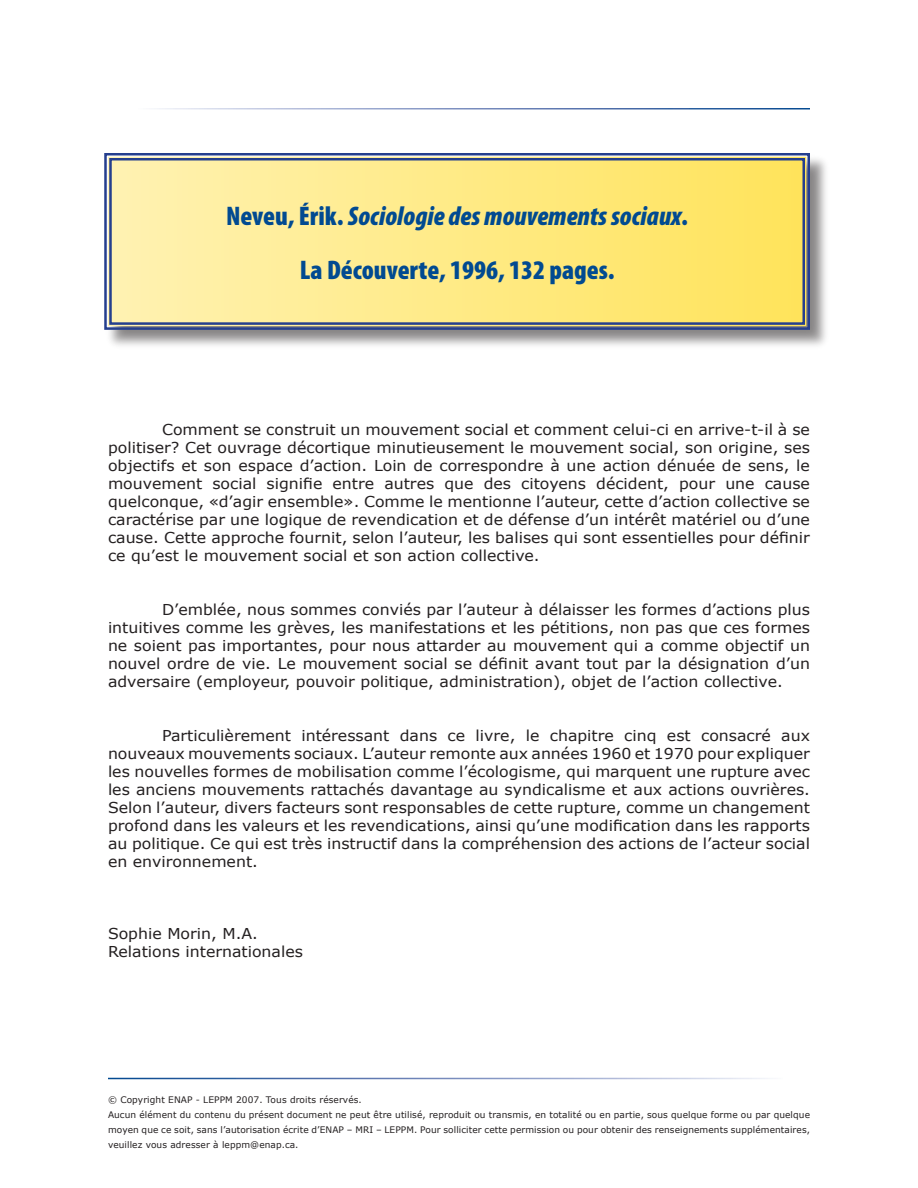
<style>
.page{position:relative;width:918px;height:1188px;background:#fff}
.page>*{position:absolute;margin:0;border:0;box-sizing:border-box;transform-origin:0 0}
.Titre_Fiche{font:italic 900 condensed 27px "Myriad Pro";color:#014a91}
.Titre_Fiche-2{font:900 condensed 27px "Myriad Pro";color:#014a91}
.t1{font:15px/18px "Verdana";color:#231f20;text-align:justify;scale:1.05 1}
.Bas_de_page{font:9px/15px "Verdana";letter-spacing:.01em;color:#231f20;text-align:justify}
.s1{font-style:normal}
</style>
<div class="page">
<div style="left:105px;top:153px;width:725px;height:197px;background:#231f20;opacity:.55"></div>
<svg style="left:104px;top:153px;width:707px;height:178px;background:#65739b"></svg>
<svg style="left:108px;top:157px;width:698px;height:169px;background:#f7e486"></svg>
<p class="Titre_Fiche" style="left:226px;top:198px;width:463px"><span class="s1">Neveu, Érik.</span> Sociologie des mouvements sociaux<span class="s1">.</span></p>
<p class="Titre_Fiche-2" style="left:300px;top:252px;width:316px">La Découverte, 1996, 132 pages.</p>
<p class="t1" style="left:108px;top:421px;width:670px;text-indent:54px">Comment se construit un mouvement social et comment celui-ci en arrive-t-il à se politiser? Cet ouvrage décortique minutieusement le mouvement social, son origine, ses objectifs et son espace d’action. Loin de correspondre à une action dénuée de sens, le mouvement social signifie entre autres que des citoyens décident, pour une cause quelconque, «d’agir ensemble». Comme le mentionne l’auteur, cette d’action collective se caractérise par une logique de revendication et de défense d’un intérêt matériel ou d’une cause. Cette approche fournit, selon l’auteur, les balises qui sont essentielles pour définir ce qu’est le mouvement social et son action collective.</p>
<p class="t1" style="left:108px;top:601px;width:670px;text-indent:54px">D’emblée, nous sommes conviés par l’auteur à délaisser les formes d’actions plus intuitives comme les grèves, les manifestations et les pétitions, non pas que ces formes ne soient pas importantes, pour nous attarder au mouvement qui a comme objectif un nouvel ordre de vie. Le mouvement social se définit avant tout par la désignation d’un adversaire (employeur, pouvoir politique, administration), objet de l’action collective.</p>
<p class="t1" style="left:108px;top:727px;width:670px;text-indent:54px">Particulièrement intéressant dans ce livre, le chapitre cinq est consacré aux nouveaux mouvements sociaux. L’auteur remonte aux années 1960 et 1970 pour expliquer les nouvelles formes de mobilisation comme l’écologisme, qui marquent une rupture avec les anciens mouvements rattachés davantage au syndicalisme et aux actions ouvrières.<br>Selon l’auteur, divers facteurs sont responsables de cette rupture, comme un changement profond dans les valeurs et les revendications, ainsi qu’une modification dans les rapports au politique. Ce qui est très instructif dans la compréhension des actions de l’acteur social en environnement.</p>
<p class="t1" style="left:108px;top:925px;width:144px">Sophie Morin, M.A.</p>
<p class="t1" style="left:108px;top:943px;width:187px">Relations internationales</p>
<p class="Bas_de_page" style="left:108px;top:1092px;width:255px">© Copyright ENAP - LEPPM 2007. Tous droits réservés.</p>
<p class="Bas_de_page" style="left:108px;top:1107px;width:704px">Aucun élément du contenu du présent document ne peut être utilisé, reproduit ou transmis, en totalité ou en partie, sous quelque forme ou par quelque moyen que ce soit, sans l’autorisation écrite d’ENAP – MRI – LEPPM. Pour solliciter cette permission ou pour obtenir des renseignements supplémentaires, veuillez vous adresser à leppm@enap.ca.</p>
</div>
